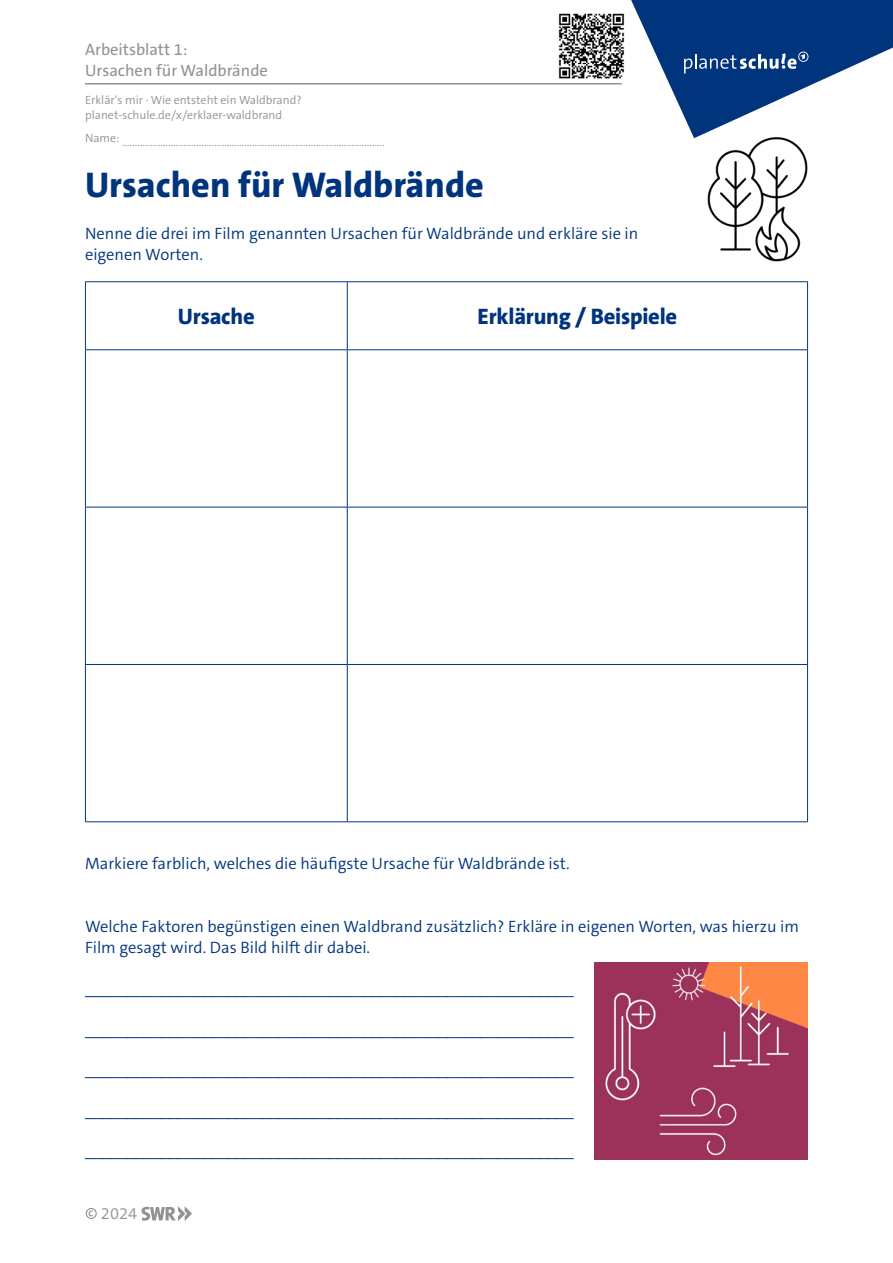
<style>
.page{position:relative;width:893px;height:1263px;background:#fff}
.page>*{position:absolute;margin:0;border:0;box-sizing:border-box;transform-origin:0 0}
.t1{font:800 36px "The Sans C5";color:#00347d}
.t2{font:800 22.5px "The Sans C5";letter-spacing:-.01em;color:#00347d}
.t3{font:300 16.5px/21px "The Sans C5";color:#00347d}
.t4{font:16.5px/21px "The Sans C5";color:#929292}
.t5{font:300 16.5px "The Sans C5";color:#929292}
.t6{font:300 12px/15px "The Sans C5";color:#929292}
</style>
<div class="page">
<svg style="left:631px;top:0;width:262px;height:129px"></svg>
<hr style="left:85px;top:83px;width:537px;height:2px;background:#929292">
<svg style="left:86px;top:1208px;width:11px;height:11px"></svg>
<svg style="left:141px;top:1206px;width:51px;height:15px"></svg>
<img style="left:559px;top:13px;width:66px;height:66px">
<hr style="left:85px;top:281px;width:262px;height:1px;background:#00347d">
<hr style="left:85px;top:282px;width:1px;height:67px;background:#00347d">
<hr style="left:347px;top:281px;width:461px;height:1px;background:#00347d">
<hr style="left:347px;top:282px;width:1px;height:67px;background:#00347d">
<hr style="left:807px;top:282px;width:1px;height:67px;background:#00347d">
<hr style="left:85px;top:349px;width:262px;height:1px;background:#00347d">
<hr style="left:85px;top:350px;width:1px;height:157px;background:#00347d">
<hr style="left:347px;top:349px;width:461px;height:1px;background:#00347d">
<hr style="left:347px;top:350px;width:1px;height:157px;background:#00347d">
<hr style="left:807px;top:350px;width:1px;height:157px;background:#00347d">
<hr style="left:85px;top:507px;width:262px;height:1px;background:#00347d">
<hr style="left:85px;top:507px;width:1px;height:157px;background:#00347d">
<hr style="left:347px;top:507px;width:461px;height:1px;background:#00347d">
<hr style="left:347px;top:507px;width:1px;height:157px;background:#00347d">
<hr style="left:807px;top:507px;width:1px;height:157px;background:#00347d">
<hr style="left:85px;top:664px;width:262px;height:1px;background:#00347d">
<hr style="left:85px;top:665px;width:1px;height:156px;background:#00347d">
<hr style="left:347px;top:664px;width:461px;height:1px;background:#00347d">
<hr style="left:347px;top:665px;width:1px;height:156px;background:#00347d">
<hr style="left:807px;top:665px;width:1px;height:156px;background:#00347d">
<hr style="left:85px;top:821px;width:262px;height:1px;background:#00347d">
<hr style="left:347px;top:821px;width:461px;height:1px;background:#00347d">
<img style="left:594px;top:963px;width:214px;height:197px">
<img style="left:690px;top:110px;width:135px;height:152px">
<p class="t4" style="left:85px;top:39px;width:184px">Arbeitsblatt 1:<br>Ursachen für Waldbrände</p>
<p class="t6" style="left:85px;top:93px;width:218px">Erklär‘s mir ⋅ Wie entsteht ein Waldbrand? planet-schule.de/x/erklaer-waldbrand</p>
<p class="t6" style="left:85px;top:135px;width:301px">Name: .......................................................................................................</p>
<h1 class="t1" style="left:85px;top:161px;width:400px">Ursachen für Waldbrände</h1>
<p class="t3" style="left:85px;top:223px;width:555px">Nenne die drei im Film genannten Ursachen für Waldbrände und erkläre sie in eigenen Worten.</p>
<h2 class="t2" style="left:178px;top:302px;width:78px">Ursache</h2>
<h2 class="t2" style="left:477px;top:302px;width:201px">Erklärung / Beispiele</h2>
<p class="t3" style="left:85px;top:853px;width:486px">Markiere farblich, welches die häufigste Ursache für Waldbrände ist.</p>
<p class="t3" style="left:85px;top:916px;width:715px">Welche Faktoren begünstigen einen Waldbrand zusätzlich? Erkläre in eigenen Worten, was hierzu im<br>Film gesagt wird. Das Bild hilft dir dabei.</p>
<p class="t3" style="left:85px;top:977px;width:490px">__________________________________________________________</p>
<p class="t3" style="left:85px;top:1018px;width:490px">__________________________________________________________</p>
<p class="t3" style="left:85px;top:1058px;width:490px">__________________________________________________________</p>
<p class="t3" style="left:85px;top:1099px;width:490px">__________________________________________________________</p>
<p class="t3" style="left:85px;top:1139px;width:490px">__________________________________________________________</p>
<p class="t5" style="left:101px;top:1203px;width:38px">2024</p>
</div>
